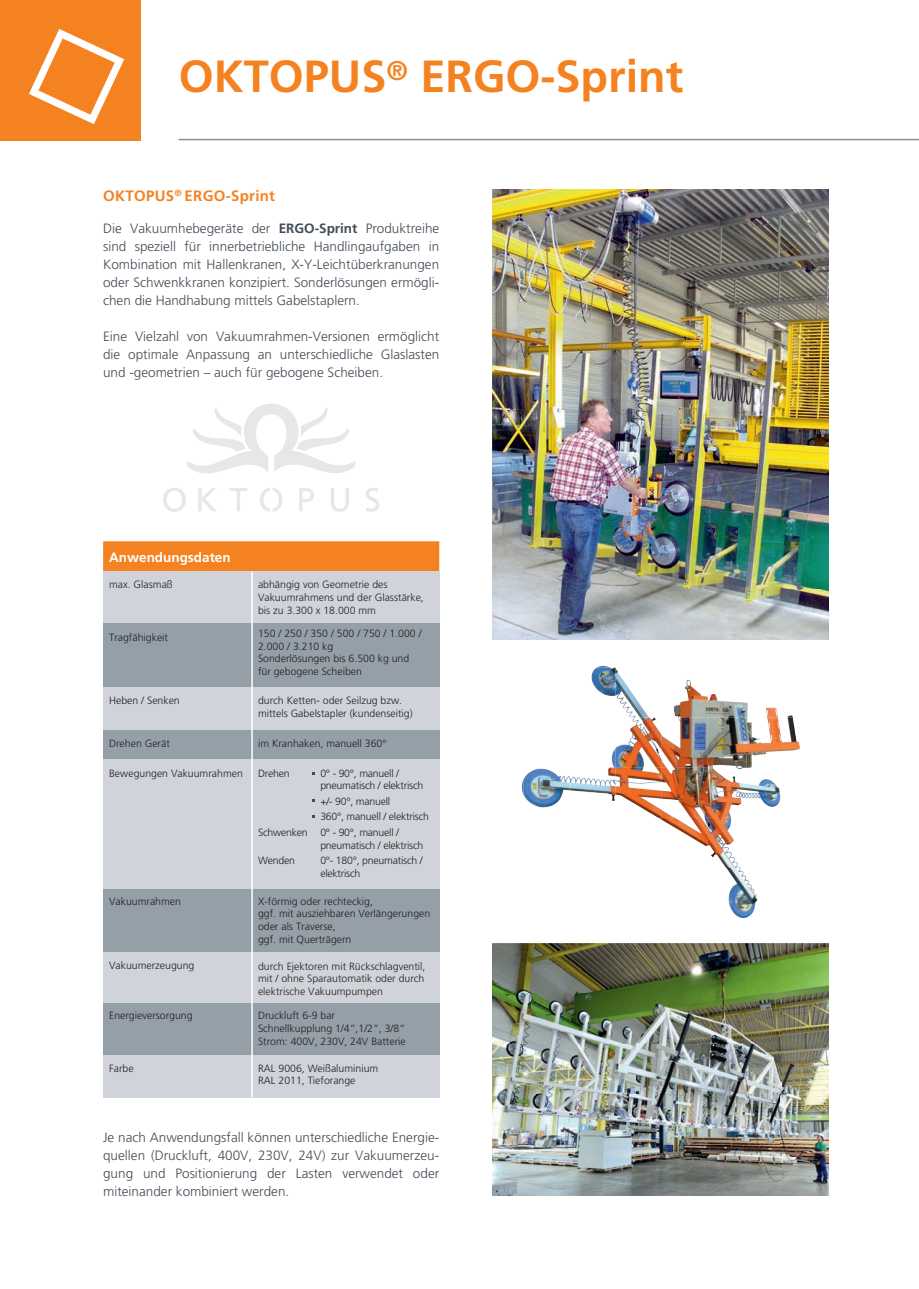
<style>
.page{position:relative;width:919px;height:1289px;background:#fff}
.page>*{position:absolute;margin:0;border:0;box-sizing:border-box;transform-origin:0 0}
.t1{font:700 45px "Frutiger LT Std";color:#f58220}
.t2{font:700 15px "Frutiger LT Std";letter-spacing:.02em;color:#f58220}
.t3{font:300 13.5px/18px "Frutiger LT Std";color:#434d57;text-align:justify}
.t4{font:700 13.5px "Frutiger LT Std";color:#fff}
.t5{font:300 10.5px/12.6px "Frutiger LT Std";color:#231f20}
.t6{font:300 10.5px/12.6px "Frutiger LT Std";letter-spacing:-.02em;color:#231f20}
.s1{font-weight:700}
</style>
<div class="page">
<img style="left:492px;top:943px;width:336px;height:252px">
<img style="left:492px;top:189px;width:336px;height:450px">
<svg style="left:522px;top:781px;width:1px;height:12px"></svg>
<img style="left:591px;top:667px;width:24px;height:29px">
<img style="left:615px;top:667px;width:34px;height:50px">
<img style="left:674px;top:679px;width:33px;height:38px">
<img style="left:707px;top:694px;width:40px;height:23px">
<img style="left:766px;top:707px;width:26px;height:10px">
<img style="left:611px;top:749px;width:4px;height:18px">
<img style="left:615px;top:717px;width:138px;height:100px">
<img style="left:753px;top:717px;width:46px;height:38px">
<img style="left:523px;top:768px;width:46px;height:39px">
<img style="left:569px;top:767px;width:46px;height:34px">
<img style="left:753px;top:779px;width:27px;height:28px">
<img style="left:661px;top:817px;width:46px;height:29px">
<img style="left:707px;top:817px;width:32px;height:51px">
<img style="left:726px;top:867px;width:28px;height:51px">
<img style="left:753px;top:889px;width:4px;height:21px">
<div style="left:103px;top:541px;width:336px;height:30px;background:#f58220"></div>
<div style="left:103px;top:572px;width:336px;height:51px;background:#d0d4da"></div>
<div style="left:103px;top:623px;width:336px;height:64px;background:#949fa8"></div>
<div style="left:103px;top:687px;width:336px;height:42px;background:#d0d4da"></div>
<div style="left:103px;top:729px;width:336px;height:30px;background:#949fa8"></div>
<div style="left:103px;top:888px;width:336px;height:64px;background:#949fa8"></div>
<div style="left:103px;top:952px;width:336px;height:51px;background:#d0d4da"></div>
<div style="left:103px;top:1003px;width:336px;height:51px;background:#949fa8"></div>
<div style="left:103px;top:759px;width:336px;height:129px;background:#d0d4da"></div>
<div style="left:103px;top:1054px;width:336px;height:43px;background:#d0d4da"></div>
<hr style="left:251px;top:571px;width:2px;height:526px;background:#fff">
<div style="left:0;top:0;width:140px;height:140px;background:#f58220"></div>
<svg style="left:29px;top:29px;width:95px;height:95px"></svg>
<hr style="left:179px;top:139px;width:739px;height:1px;background:#838e98">
<svg style="left:366px;top:488px;width:13px;height:23px"></svg>
<svg style="left:163px;top:404px;width:192px;height:107px"></svg>
<h1 class="t1" style="left:179px;top:49px;width:506px">OKTOPUS<sup>®</sup> ERGO-Sprint</h1>
<h2 class="t2" style="left:103px;top:187px;width:173px">OKTOPUS<sup>®</sup> ERGO-Sprint</h2>
<p class="t3" style="left:103px;top:220px;width:337px">Die Vakuumhebegeräte der <span class="s1">ERGO-Sprint</span> Produktreihe sind speziell für innerbetriebliche Handlingaufgaben in Kombination mit Hallenkranen, X-Y-Leichtüberkranungen oder Schwenkkranen konzipiert. Sonderlösungen ermögli&shy;chen die Handhabung mittels Gabelstaplern.</p>
<p class="t3" style="left:103px;top:328px;width:337px">Eine Vielzahl von Vakuumrahmen-Versionen ermöglicht die optimale Anpassung an unterschiedliche Glaslasten und -geometrien – auch für gebogene Scheiben.</p>
<p class="t4" style="left:109px;top:549px;width:123px">Anwendungsdaten</p>
<p class="t5" style="left:109px;top:578px;width:65px">max. Glasmaß</p>
<p class="t5" style="left:258px;top:578px;width:167px">abhängig von Geometrie des<br>Vakuumrahmens und der Glasstärke, bis zu 3.300 x 18.000 mm</p>
<p class="t5" style="left:258px;top:627px;width:166px">150 / 250 / 350 / 500 / 750 / 1.000 /<br>2.000 / 3.210 kg<br>Sonderlösungen bis 6.500 kg und für gebogene Scheiben</p>
<p class="t5" style="left:109px;top:630px;width:60px">Tragfähigkeit</p>
<p class="t5" style="left:109px;top:694px;width:72px">Heben / Senken</p>
<p class="t5" style="left:109px;top:737px;width:62px">Drehen Gerät</p>
<p class="t5" style="left:109px;top:766px;width:135px">Bewegungen Vakuumrahmen</p>
<p class="t5" style="left:258px;top:694px;width:156px">durch Ketten- oder Seilzug bzw. mittels Gabelstapler (kundenseitig)</p>
<p class="t5" style="left:258px;top:737px;width:130px">im Kranhaken, manuell 360°</p>
<p class="t5" style="left:258px;top:766px;width:33px">Drehen</p>
<p class="t6" style="left:320px;top:766px;width:105px">0° - 90°, manuell / pneumatisch / elektrisch</p>
<p class="t6" style="left:320px;top:795px;width:71px">+/- 90°, manuell</p>
<p class="t6" style="left:320px;top:810px;width:110px">360°, manuell / elektrisch</p>
<p class="t6" style="left:258px;top:826px;width:143px">Schwenken 0° - 90°, manuell /</p>
<p class="t6" style="left:320px;top:838px;width:105px">pneumatisch / elektrisch</p>
<p class="t5" style="left:258px;top:854px;width:38px">Wenden</p>
<p class="t6" style="left:320px;top:854px;width:105px">0°- 180°, pneumatisch / elektrisch</p>
<p class="t5" style="left:109px;top:895px;width:73px">Vakuumrahmen</p>
<p class="t5" style="left:258px;top:895px;width:174px">X-förmig oder rechteckig,<br>ggf. mit ausziehbaren Verlängerungen oder als Traverse,<br>ggf. mit Querträgern</p>
<p class="t5" style="left:109px;top:959px;width:87px">Vakuumerzeugung</p>
<p class="t5" style="left:258px;top:959px;width:169px;text-align:justify">durch Ejektoren mit Rückschlagventil, mit / ohne Sparautomatik oder durch elektrische Vakuumpumpen</p>
<p class="t5" style="left:109px;top:1009px;width:85px">Energieversorgung</p>
<p class="t5" style="left:258px;top:1009px;width:149px">Druckluft 6-9 bar<br>Schnellkupplung 1/4“,1/2“, 3/8“<br>Strom: 400V, 230V, 24V Batterie</p>
<p class="t5" style="left:109px;top:1061px;width:26px">Farbe</p>
<p class="t5" style="left:258px;top:1061px;width:122px">RAL 9006, Weißaluminium<br>RAL 2011, Tieforange</p>
<p class="t3" style="left:103px;top:1128px;width:337px">Je nach Anwendungsfall können unterschiedliche Energie&shy;quellen (Druckluft, 400V, 230V, 24V) zur Vakuumerzeu&shy;gung und Positionierung der Lasten verwendet oder miteinander kombiniert werden.</p>
</div>
